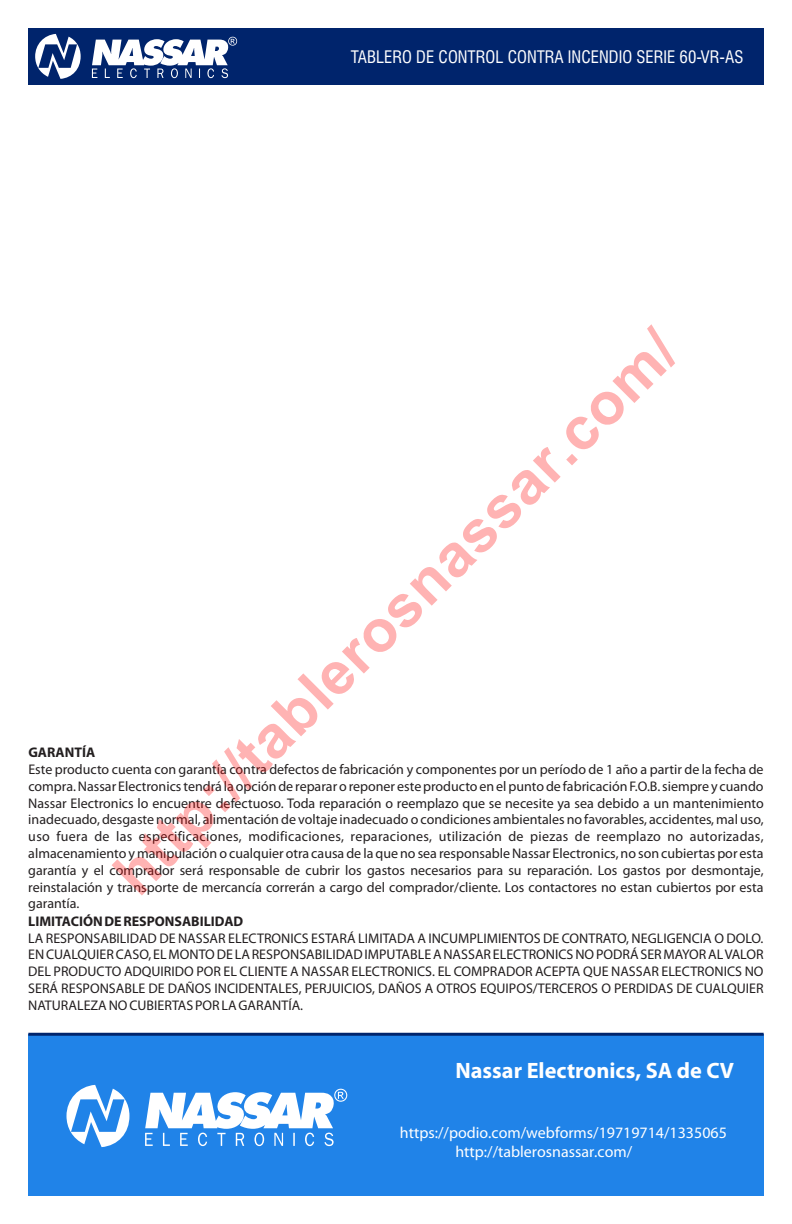
<style>
.page{position:relative;width:792px;height:1224px;background:#fff}
.page>*{position:absolute;margin:0;border:0;box-sizing:border-box;transform-origin:0 0}
.t1{font:700 60px "Arial";color:rgb(255 0 0/.3)}
.t2{font:700 22.4px "Myriad Pro";color:#fff}
.t3{font:condensed 16.8px "Swiss 721 BT";color:#fff}
.t4{font:16px/19.2px "Myriad Pro";color:#fff}
.t5{font:14px/16.8px "Myriad Pro";color:#231f20;text-align:justify}
.t6{font:700 14px "Myriad Pro";color:#231f20}
</style>
<div class="page">
<div style="left:28px;top:28px;width:736px;height:57px;background:#00246c"></div>
<svg style="left:35px;top:34px;width:202px;height:45px"></svg>
<div style="left:28px;top:1034px;width:736px;height:162px;background:#2083e8"></div>
<hr style="left:28px;top:1033px;width:736px;height:3px;background:#00246c">
<svg style="left:67px;top:1085px;width:280px;height:62px"></svg>
<p class="t3" style="left:351px;top:50px;width:394px">TABLERO DE CONTROL CONTRA INCENDIO SERIE 60-VR-AS</p>
<h1 class="t1" style="left:101px;top:860px;width:770px;rotate:-45deg">http://tablerosnassar.com/</h1>
<p class="t6" style="left:28px;top:747px;width:68px">GARANTÍA</p>
<p class="t5" style="left:28px;top:762px;width:737px">Este producto cuenta con garantía contra defectos de fabricación y componentes por un período de 1 año a partir de la fecha de compra.Nassar Electronicstendrá la opciónde repararo reponer esteproductoenelpuntode fabricación F.O.B.siempre y cuando Nassar Electronics lo encuentre defectuoso. Toda reparación o reemplazo que se necesite ya sea debido a un mantenimiento inadecuado, desgaste normal, alimentación de voltaje inadecuado o condiciones ambientales no favorables, accidentes, mal uso, uso fuera de las especificaciones, modificaciones, reparaciones, utilización de piezas de reemplazo no autorizadas, almacenamientoy manipulación o cualquier otra causa de la que no sea responsableNassar Electronics, no son cubiertas por esta garantía y el comprador será responsable de cubrir los gastos necesarios para su reparación. Los gastos por desmontaje, reinstalación y transporte de mercancía correrán a cargo del comprador/cliente. Los contactores no estan cubiertos por esta garantía.</p>
<p class="t6" style="left:28px;top:915px;width:217px">LIMITACIÓNDERESPONSABILIDAD</p>
<p class="t5" style="left:28px;top:931px;width:737px">LA RESPONSABILIDAD DE NASSAR ELECTRONICS ESTARÁ LIMITADA A INCUMPLIMIENTOS DE CONTRATO, NEGLIGENCIA O DOLO.<br>ENCUALQUIERCASO, ELMONTODE LARESPONSABILIDADIMPUTABLEANASSARELECTRONICSNOPODRÁSERMAYORALVALOR DEL PRODUCTO ADQUIRIDO POR EL CLIENTE A NASSAR ELECTRONICS. EL COMPRADOR ACEPTA QUE NASSAR ELECTRONICS NO SERÁ RESPONSABLE DE DAÑOS INCIDENTALES, PERJUICIOS, DAÑOS A OTROS EQUIPOS/TERCEROS O PERDIDAS DE CUALQUIER NATURALEZANOCUBIERTASPORLAGARANTÍA.</p>
<h2 class="t2" style="left:455px;top:1062px;width:280px">Nassar Electronics, SA de CV</h2>
<p class="t4" style="left:455px;top:1124px;width:273px;text-indent:-55px">https://podio.com/webforms/19719714/1335065 http://tablerosnassar.com/</p>
</div>
